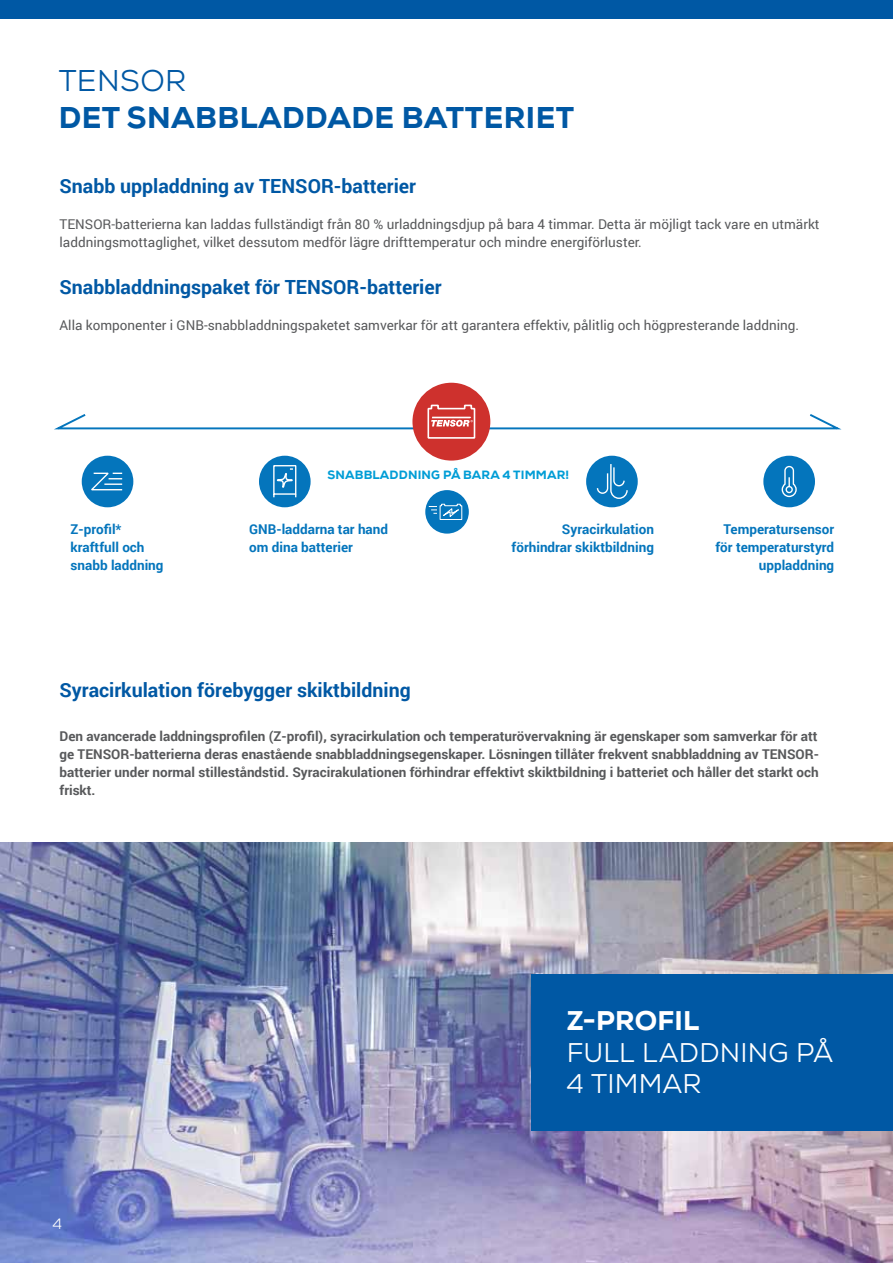
<style>
.page{position:relative;width:893px;height:1263px;background:#fff}
.page>*{position:absolute;margin:0;border:0;box-sizing:border-box;transform-origin:0 0}
.t1{font:800 30px "Nexa";letter-spacing:.015em;color:#0058a4}
.t2{font:30px "Nexa";letter-spacing:.015em;color:#0058a4}
.t3{font:27px "Nexa";letter-spacing:.005em;color:#fff}
.t4{font:800 27px "Nexa";color:#fff}
.t5{font:700 19.5px "Roboto";color:#0058a4}
.t6{font:15px "Nexa";color:#fff}
.t7{font:700 13.5px/18px "Roboto";color:#58595b;text-align:justify}
.t8{font:13.5px/18px "Roboto";color:#58595b}
.t9{font:700 13.5px/18px "Roboto";color:#0475bc}
.t10{font:800 12px "Nexa";letter-spacing:.015em;color:#009dd6}
</style>
<div class="page">
<img style="left:0;top:842px;width:893px;height:421px">
<div style="left:0;top:0;width:893px;height:18px;background:#0058a4"></div>
<div style="left:531px;top:975px;width:362px;height:156px;background:#0058a4"></div>
<div style="left:259px;top:456px;width:52px;height:51px;background:#0475bc;border-radius:50%"></div>
<svg style="left:273px;top:465px;width:24px;height:33px"></svg>
<div style="left:586px;top:456px;width:52px;height:51px;background:#0475bc;border-radius:50%"></div>
<svg style="left:596px;top:464px;width:32px;height:35px"></svg>
<div style="left:82px;top:456px;width:51px;height:51px;background:#0475bc;border-radius:50%"></div>
<svg style="left:91px;top:472px;width:32px;height:19px"></svg>
<div style="left:763px;top:456px;width:52px;height:51px;background:#0475bc;border-radius:50%"></div>
<svg style="left:781px;top:465px;width:16px;height:33px"></svg>
<div style="left:412px;top:383px;width:78px;height:78px;background:#ce312d;border-radius:50%"></div>
<svg style="left:54px;top:404px;width:788px;height:35px"></svg>
<div style="left:425px;top:490px;width:44px;height:44px;background:#0475bc;border-radius:50%"></div>
<svg style="left:429px;top:503px;width:34px;height:17px"></svg>
<h1 class="t2" style="left:59px;top:61px;width:129px">TENSOR</h1>
<h1 class="t1" style="left:59px;top:98px;width:408px">DET SNABBLADDADE BATTER</h1>
<h1 class="t1" style="left:526px;top:98px;width:29px">IET</h1>
<h3 class="t5" style="left:60px;top:172px;width:358px">Snabb uppladdning av TENSOR-batterier</h3>
<p class="t8" style="left:60px;top:214px;width:762px">TENSOR-batterierna kan laddas fullständigt från 80 % urladdningsdjup på bara 4 timmar. Detta är möjligt tack vare en utmärkt laddningsmottaglighet, vilket dessutom medför lägre drifttemperatur och mindre energiförluster.</p>
<h3 class="t5" style="left:60px;top:273px;width:384px">Snabbladdningspaket för TENSOR-batterier</h3>
<p class="t8" style="left:60px;top:315px;width:741px">Alla komponenter i GNB-snabbladdningspaketet samverkar för att garantera effektiv, pålitlig och högpresterande laddning.</p>
<p class="t10" style="left:327px;top:467px;width:28px">SNABBLA</p>
<p class="t10" style="left:390px;top:467px;width:141px">DDNI NG PÅ BARA 4 TIMMA</p>
<p class="t10" style="left:557px;top:467px;width:14px">R!</p>
<p class="t9" style="left:71px;top:520px;width:94px">Z-profil* kraftfull och snabb laddning</p>
<p class="t9" style="left:249px;top:519px;width:140px">GNB-laddarna tar hand om dina batterier</p>
<p class="t9" style="left:512px;top:519px;width:144px;text-align:right">Syracirkulation förhindrar skiktbildning</p>
<p class="t9" style="left:715px;top:519px;width:120px;text-align:right">Temperatursensor för temperaturstyrd uppladdning</p>
<h3 class="t5" style="left:60px;top:676px;width:353px">Syracirkulation förebygger skiktbildning</h3>
<p class="t7" style="left:60px;top:727px;width:761px">Den avancerade laddningsprofilen (Z-profil), syracirkulation och temperaturövervakning är egenskaper som samverkar för att ge TENSOR-batterierna deras enastående snabbladdningsegenskaper. Lösningen tillåter frekvent snabbladdning av TENSOR&shy;batterier under normal stilleståndstid. Syracirakulationen förhindrar effektivt skiktbildning i batteriet och håller det starkt och friskt.</p>
<p class="t6" style="left:53px;top:1214px;width:11px">4</p>
<h2 class="t4" style="left:567px;top:1004px;width:69px">Z-PROF</h2>
<h2 class="t4" style="left:675px;top:1004px;width:26px">IL</h2>
<h2 class="t3" style="left:567px;top:1035px;width:113px">FU LL LADDN</h2>
<h2 class="t3" style="left:740px;top:1035px;width:94px">ING PÅ</h2>
<h2 class="t3" style="left:567px;top:1067px;width:116px">4 TIMMAR</h2>
</div>
